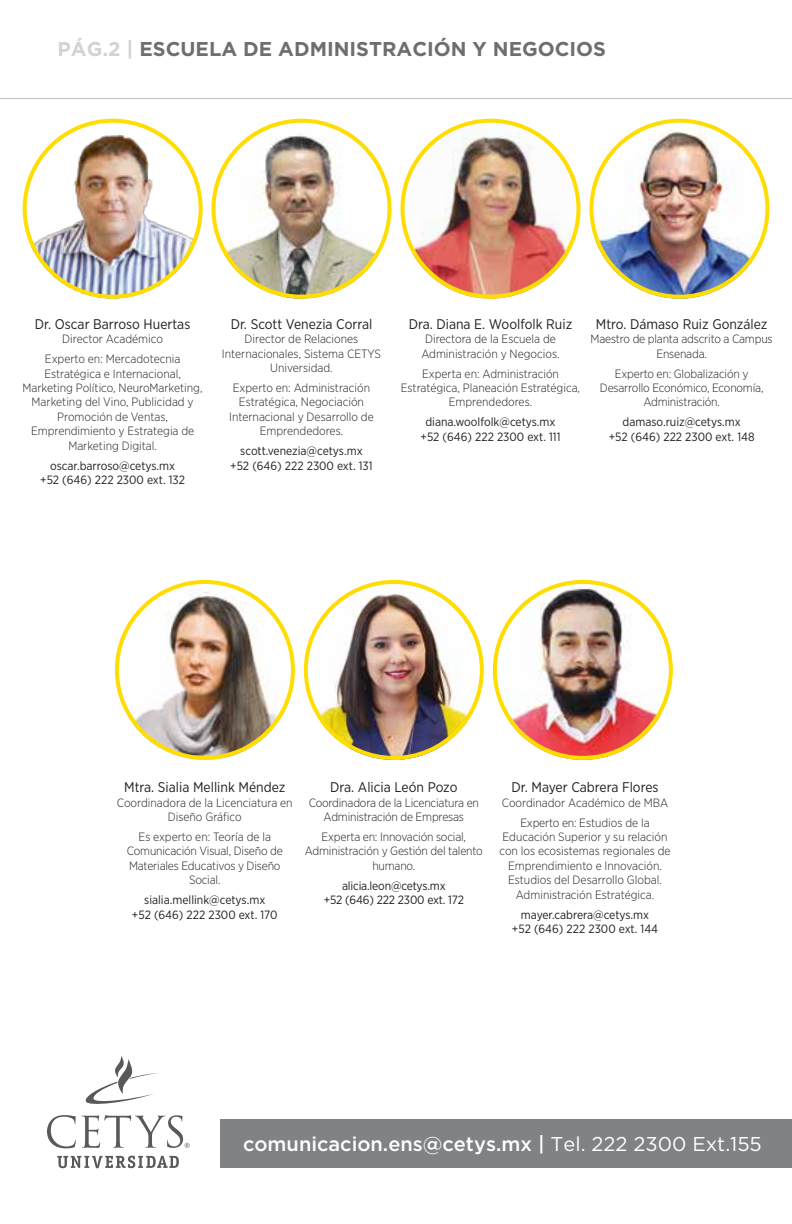
<style>
.page{position:relative;width:792px;height:1224px;background:#fff}
.page>*{position:absolute;margin:0;border:0;box-sizing:border-box;transform-origin:0 0}
.t1{font:500 20px "Gotham";color:#fff}
.t2{font:700 20px "Gotham";color:#6d6e71}
.t3{font:14px "Gotham Narrow";color:#231f20}
.t4{font:300 12px/14.4px "Gotham Narrow";color:#231f20;text-align:center}
.t5{font:12px/14.4px "Gotham Narrow";color:#231f20;text-align:center}
.s1{color:#d1d3d4}
.s2{font-weight:400}
</style>
<div class="page">
<svg style="left:85px;top:1056px;width:74px;height:48px"></svg>
<svg style="left:57px;top:1156px;width:122px;height:12px"></svg>
<svg style="left:47px;top:1115px;width:143px;height:33px"></svg>
<div style="left:221px;top:1119px;width:571px;height:49px;background:#808285"></div>
<hr style="left:0;top:98px;width:792px;height:1px;background:#bcbec0">
<img style="left:23px;top:119px;width:180px;height:180px">
<img style="left:211px;top:119px;width:180px;height:180px">
<img style="left:400px;top:119px;width:180px;height:180px">
<img style="left:589px;top:119px;width:180px;height:180px">
<img style="left:115px;top:580px;width:180px;height:180px">
<img style="left:304px;top:580px;width:180px;height:180px">
<img style="left:493px;top:580px;width:180px;height:180px">
<h1 class="t2" style="left:58px;top:37px;width:550px"><span class="s1">PÁG.2 |</span> ESCUELA DE ADMINISTRACIÓN Y NEGOCIOS</h1>
<p class="t3" style="left:35px;top:315px;width:157px">Dr. Oscar Barroso Huertas</p>
<p class="t4" style="left:45px;top:329px;width:137px;line-height:20px">Director Académico<br>Experto en: Mercadotecnia</p>
<p class="t4" style="left:22px;top:366px;width:182px">Estratégica e Internacional,<br>Marketing Político, NeuroMarketing,<br>Marketing del Vino, Publicidad y<br>Promoción de Ventas,<br>Emprendimiento y Estrategia de<br>Marketing Digital.</p>
<p class="t5" style="left:40px;top:458px;width:146px">oscar.barroso@cetys.mx +52 (646) 222 2300 ext. 132</p>
<p class="t3" style="left:231px;top:315px;width:143px">Dr. Scott Venezia Corral</p>
<p class="t4" style="left:222px;top:331px;width:161px">Director de Relaciones<br>Internacionales, Sistema CETYS<br>Universidad.</p>
<p class="t4" style="left:229px;top:380px;width:146px">Experto en: Administración<br>Estratégica, Negociación<br>Internacional y Desarrollo de<br>Emprendedores.</p>
<p class="t5" style="left:230px;top:444px;width:144px">scott.venezia@cetys.mx +52 (646) 222 2300 ext. 131</p>
<p class="t3" style="left:409px;top:315px;width:165px">Dra. Diana E. Woolfolk Ruiz</p>
<p class="t4" style="left:421px;top:331px;width:140px">Directora de la Escuela de<br>Administración y Negocios.</p>
<p class="t4" style="left:401px;top:366px;width:181px">Experta en: Administración<br>Estratégica, Planeación Estratégica,<br>Emprendedores.</p>
<p class="t5" style="left:421px;top:415px;width:141px">diana.woolfolk@cetys.mx +52 (646) 222 2300 ext. 111</p>
<p class="t3" style="left:596px;top:315px;width:173px">Mtro. Dámaso Ruiz González</p>
<p class="t4" style="left:591px;top:331px;width:184px">Maestro de planta adscrito a Campus<br>Ensenada.</p>
<p class="t4" style="left:600px;top:366px;width:165px">Experto en: Globalización y<br>Desarrollo Económico, Economía,<br>Administración.</p>
<p class="t5" style="left:609px;top:415px;width:147px">damaso.ruiz@cetys.mx<br>+52 (646) 222 2300 ext. 148</p>
<p class="t3" style="left:124px;top:779px;width:163px">Mtra. Sialia Mellink Méndez</p>
<p class="t4" style="left:117px;top:795px;width:177px">Coordinadora de la Licenciatura en<br>Diseño Gráfico</p>
<p class="t4" style="left:127px;top:829px;width:158px">Es experto en: Teoría de la<br>Comunicación Visual, Diseño de<br>Materiales Educativos y Diseño<br>Social.</p>
<p class="t5" style="left:132px;top:893px;width:147px">sialia.mellink@cetys.mx<br>+52 (646) 222 2300 ext. 170</p>
<p class="t3" style="left:330px;top:779px;width:129px">Dra. Alicia León Pozo</p>
<p class="t4" style="left:309px;top:795px;width:172px">Coordinadora de la Licenciatura en<br>Administración de Empresas</p>
<p class="t4" style="left:305px;top:829px;width:179px">Experta en: Innovación social,<br>Administración y Gestión del talento humano.</p>
<p class="t5" style="left:324px;top:878px;width:142px">alicia.leon@cetys.mx<br>+52 (646) 222 2300 ext. 172</p>
<p class="t3" style="left:512px;top:779px;width:149px">Dr. Mayer Cabrera Flores</p>
<p class="t4" style="left:502px;top:792px;width:168px;line-height:20px">Coordinador Académico de MBA<br>Experto en: Estudios de la</p>
<p class="t4" style="left:500px;top:829px;width:172px">Educación Superior y su relación con los ecosistemas regionales de<br>Emprendimiento e Innovación.<br>Estudios del Desarrollo Global.<br>Administración Estratégica.</p>
<p class="t5" style="left:512px;top:907px;width:148px">mayer.cabrera@cetys.mx +52 (646) 222 2300 ext. 144</p>
<h1 class="t1" style="left:243px;top:1131px;width:520px">comunicacion.ens@cetys.mx | <span class="s2">Tel. 222 2300 Ext.155</span></h1>
</div>
